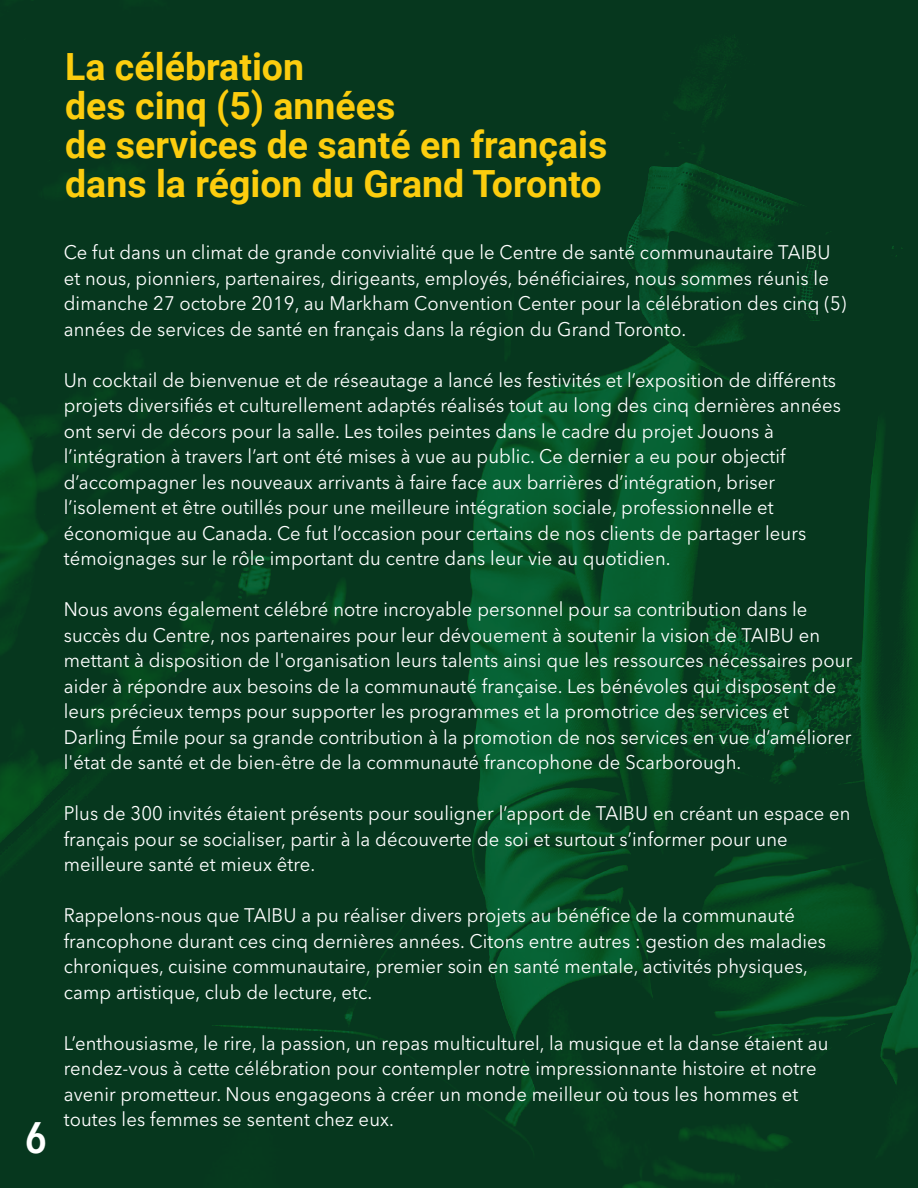
<style>
.page{position:relative;width:918px;height:1188px;background:#fff}
.page>*{position:absolute;margin:0;border:0;box-sizing:border-box;transform-origin:0 0}
.t1{font:600 condensed 43.65px "Avenir Next LT Pro";color:#fff}
.t2{font:700 37.5px/39px "Roboto";color:#fccd0e}
.t3{font:19.5px/25.5px "Avenir Next LT Pro";letter-spacing:.005em;color:#fff;scale:.95 1}
</style>
<div class="page">
<img style="left:0;top:0;width:918px;height:1188px">
<h1 class="t1" style="left:25px;top:1111px;width:23px">6</h1>
<h2 class="t2" style="left:65px;top:46px;width:544px">La célébration<br>des cinq (5) années<br>de services de santé en français dans la région du Grand Toronto</h2>
<p class="t3" style="left:64px;top:239px;width:825px">Ce fut dans un climat de grande convivialité que le Centre de santé communautaire TAIBU et nous, pionniers, partenaires, dirigeants, employés, bénéficiaires, nous sommes réunis le dimanche 27 octobre 2019, au Markham Convention Center pour la célébration des cinq (5) années de services de santé en français dans la région du Grand Toronto.</p>
<p class="t3" style="left:64px;top:367px;width:820px">Un cocktail de bienvenue et de réseautage a lancé les festivités et l’exposition de différents projets diversifiés et culturellement adaptés réalisés tout au long des cinq dernières années ont servi de décors pour la salle. Les toiles peintes dans le cadre du projet Jouons à l’intégration à travers l’art ont été mises à vue au public. Ce dernier a eu pour objectif d’accompagner les nouveaux arrivants à faire face aux barrières d’intégration, briser l’isolement et être outillés pour une meilleure intégration sociale, professionnelle et économique au Canada. Ce fut l’occasion pour certains de nos clients de partager leurs témoignages sur le rôle important du centre dans leur vie au quotidien.</p>
<p class="t3" style="left:64px;top:596px;width:832px">Nous avons également célébré notre incroyable personnel pour sa contribution dans le succès du Centre, nos partenaires pour leur dévouement à soutenir la vision de TAIBU en mettant à disposition de l'organisation leurs talents ainsi que les ressources nécessaires pour aider à répondre aux besoins de la communauté française. Les bénévoles qui disposent de leurs précieux temps pour supporter les programmes et la promotrice des services et Darling Émile pour sa grande contribution à la promotion de nos services en vue d’améliorer l'état de santé et de bien-être de la communauté francophone de Scarborough.</p>
<p class="t3" style="left:64px;top:800px;width:830px">Plus de 300 invités étaient présents pour souligner l’apport de TAIBU en créant un espace en français pour se socialiser, partir à la découverte de soi et surtout s’informer pour une meilleure santé et mieux être.</p>
<p class="t3" style="left:64px;top:902px;width:804px">Rappelons-nous que TAIBU a pu réaliser divers projets au bénéfice de la communauté francophone durant ces cinq dernières années. Citons entre autres : gestion des maladies chroniques, cuisine communautaire, premier soin en santé mentale, activités physiques, camp artistique, club de lecture, etc.</p>
<p class="t3" style="left:64px;top:1030px;width:807px">L’enthousiasme, le rire, la passion, un repas multiculturel, la musique et la danse étaient au rendez-vous à cette célébration pour contempler notre impressionnante histoire et notre avenir prometteur. Nous engageons à créer un monde meilleur où tous les hommes et toutes les femmes se sentent chez eux.</p>
</div>
